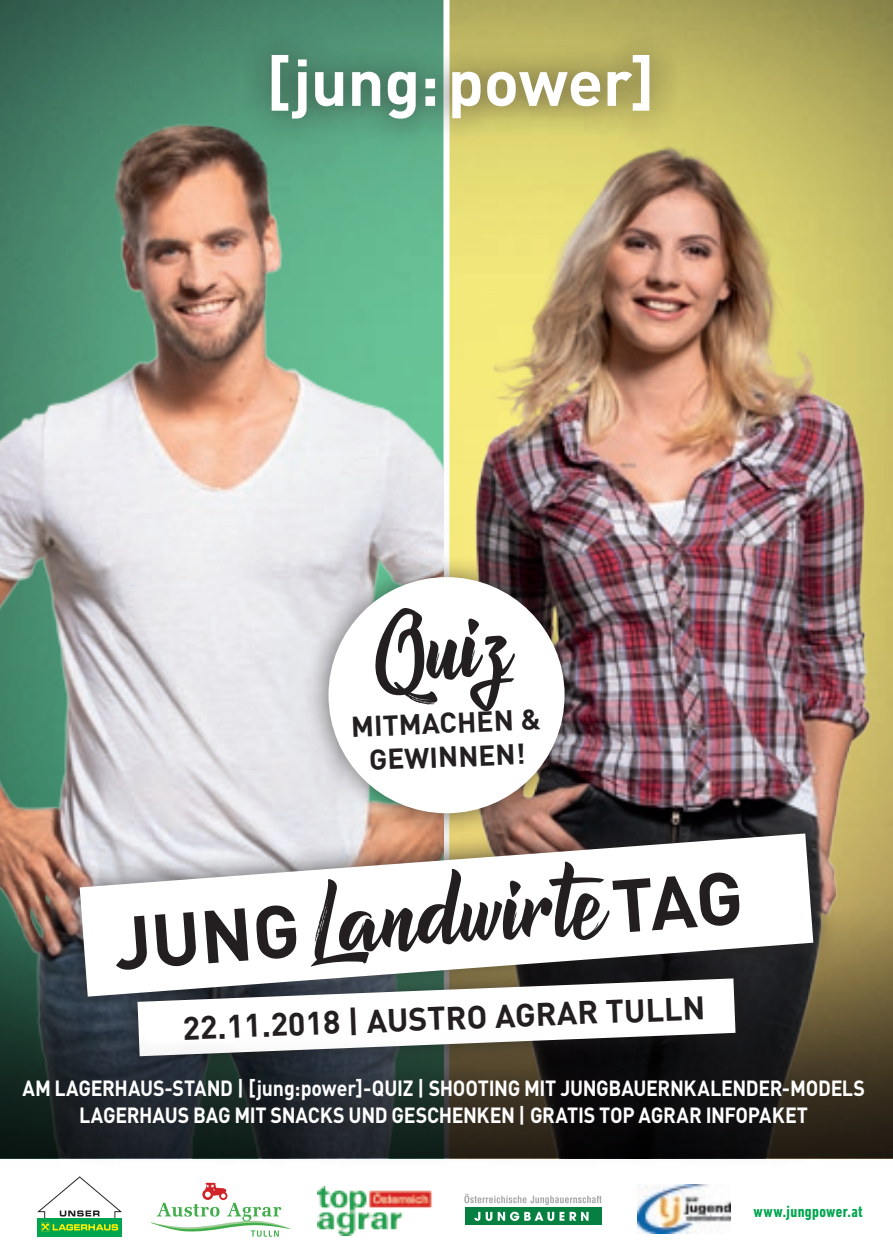
<style>
.page{position:relative;width:893px;height:1259px;background:#fff}
.page>*{position:absolute;margin:0;border:0;box-sizing:border-box;transform-origin:0 0}
.t1{font:92.4px "Atlantis the lost City";color:#231f20}
.t2{font:91.5px "Atlantis the lost City";color:#231f20}
.t3{font:700 64.8px "DIN";letter-spacing:-.005em;color:#fff}
.t4{font:700 32.1px "DIN";color:#231f20}
.t5{font:700 28.2px/33.9px "DIN";color:#231f20;text-align:center}
.t6{font:700 21.6px/26.1px "LHDIN";letter-spacing:.02em;color:#fff;text-align:center}
.t7{font:700 condensed 16.5px "DIN Next LT Pro";letter-spacing:.02em;color:#00a54f}
.s1{font-family:"DIN";font-weight:700;font-size:73.5px}
</style>
<div class="page">
<div style="left:449px;top:0;width:444px;height:1158px;background:linear-gradient(to right,#bcb462,#938e4e)"></div>
<div style="left:0;top:0;width:443px;height:1158px;background:linear-gradient(to right,#33604f,#519677)"></div>
<img style="left:0;top:30px;width:443px;height:878px">
<img style="left:449px;top:30px;width:444px;height:878px">
<svg style="left:0;top:908px;width:893px;height:125px;background:#606345"></svg>
<div style="left:303px;top:552px;width:287px;height:286px;background:#231f20;opacity:.65"></div>
<div style="left:328px;top:577px;width:237px;height:236px;background:#fff;border-radius:50%"></div>
<div style="left:240px;top:25px;width:441px;height:124px;background:#231f20;opacity:.75"></div>
<div style="left:55px;top:809px;width:782px;height:272px;background:#231f20;opacity:.75"></div>
<svg style="left:138px;top:996px;width:597px;height:37px"></svg>
<svg style="left:80px;top:833px;width:733px;height:163px"></svg>
<div style="left:37px;top:1217px;width:85px;height:19px;background:#00a54f"></div>
<svg style="left:37px;top:1176px;width:85px;height:54px"></svg>
<svg style="left:151px;top:1182px;width:139px;height:54px"></svg>
<img style="left:317px;top:1186px;width:115px;height:49px">
<svg style="left:464px;top:1193px;width:138px;height:12px"></svg>
<div style="left:465px;top:1207px;width:137px;height:18px;background:#058040"></div>
<svg style="left:474px;top:1211px;width:6px;height:10px"></svg>
<svg style="left:486px;top:1211px;width:6px;height:10px"></svg>
<svg style="left:498px;top:1211px;width:66px;height:10px"></svg>
<svg style="left:570px;top:1211px;width:18px;height:9px"></svg>
<img style="left:637px;top:1184px;width:93px;height:49px">
<svg style="left:0;top:1033px;width:893px;height:126px;background:#2d302d"></svg>
<h3 class="t3" style="left:266px;top:40px;width:389px">[jung:power]</h3>
<h2 class="t2" style="left:367px;top:589px;width:142px;rotate:-4deg">Quiz</h2>
<h3 class="t5" style="left:350px;top:708px;width:191px;rotate:-2deg">MITMACHEN &amp;<br>GEWINNEN!</h3>
<h1 class="t1" style="left:109px;top:872px;width:632px;rotate:-4deg"><span class="s1">JUNG</span>Landwirte<span class="s1">TAG</span></h1>
<h3 class="t4" style="left:182px;top:1006px;width:524px;rotate:-2deg">22.11.2018 | AUSTRO AGRAR TULLN</h3>
<p class="t6" style="left:22px;top:1074px;width:843px">AM LAGERHAUS-STAND | [jung:power]-QUIZ | SHOOTING MIT JUNGBAUERNKALENDER-MODELS<br>LAGERHAUS BAG MIT SNACKS UND GESCHENKEN | GRATIS TOP AGRAR INFOPAKET</p>
<p class="t7" style="left:753px;top:1201px;width:111px">www.jungpower.at</p>
</div>
